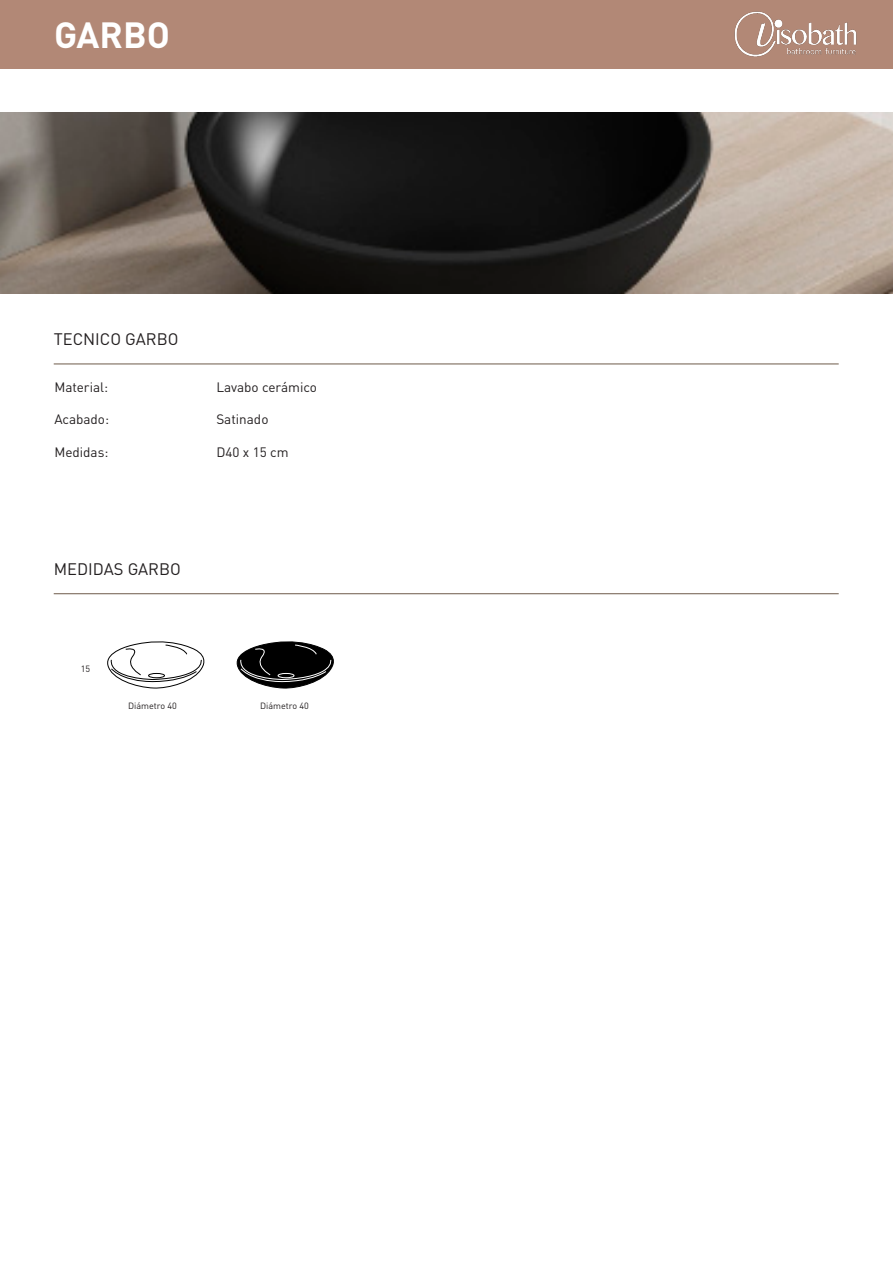
<style>
.page{position:relative;width:893px;height:1263px;background:#fff}
.page>*{position:absolute;margin:0;border:0;box-sizing:border-box;transform-origin:0 0}
.t1{font:700 36px "DIN Pro";color:#fff}
.t2{font:16.5px "DIN Pro";color:#231f20}
.t3{font:13.5px "DIN Pro";color:#231f20}
.t4{font:9px "DIN Pro";color:#231f20}
</style>
<div class="page">
<hr style="left:54px;top:593px;width:785px;height:1px;background:#867668">
<div style="left:0;top:0;width:893px;height:68px;background:#b28876"></div>
<hr style="left:54px;top:363px;width:785px;height:1px;background:#867668">
<img style="left:734px;top:11px;width:123px;height:46px">
<img style="left:0;top:113px;width:893px;height:180px">
<svg style="left:107px;top:641px;width:98px;height:48px"></svg>
<svg style="left:236px;top:641px;width:98px;height:48px"></svg>
<p class="t1" style="left:54px;top:10px;width:117px">GARBO</p>
<p class="t2" style="left:54px;top:328px;width:126px">TECNICO GARBO</p>
<p class="t3" style="left:54px;top:378px;width:55px">Material:</p>
<p class="t3" style="left:216px;top:378px;width:102px">Lavabo cerámico</p>
<p class="t3" style="left:54px;top:410px;width:56px">Acabado:</p>
<p class="t3" style="left:216px;top:410px;width:54px">Satinado</p>
<p class="t3" style="left:54px;top:443px;width:56px">Medidas:</p>
<p class="t3" style="left:216px;top:443px;width:74px">D40 x 15 cm</p>
<p class="t2" style="left:54px;top:558px;width:129px">MEDIDAS GARBO</p>
<p class="t4" style="left:81px;top:662px;width:11px">15</p>
<p class="t4" style="left:128px;top:699px;width:50px">Diámetro 40</p>
<p class="t4" style="left:260px;top:699px;width:50px">Diámetro 40</p>
</div>
